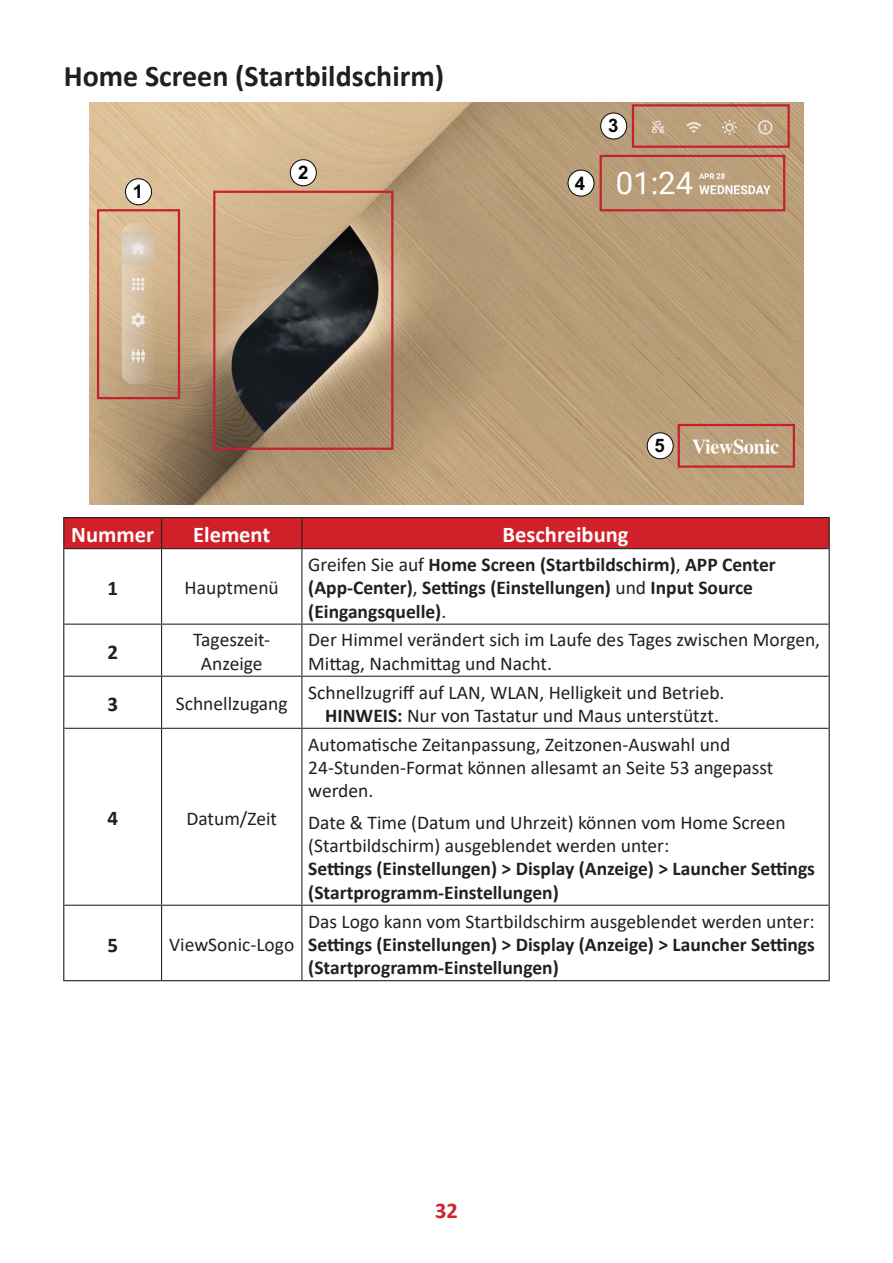
<style>
.page{position:relative;width:893px;height:1263px;background:#fff}
.page>*{position:absolute;margin:0;border:0;box-sizing:border-box;transform-origin:0 0}
.t1{font:700 30px "Calibri";color:#231f20}
.t2{font:700 22.5px "Calibri";color:#fff}
.t3{font:700 22.5px "Calibri";color:#d1232a}
.t4{font:700 21px "Calibri";color:#231f20}
.t5{font:19.5px/23.4px "Calibri";color:#231f20}
.t6{font:700 19.5px/23.4px "Calibri";color:#231f20}
.t7{font:700 18.6px "Arial";color:#040503}
.s1{font-weight:400}
.s2{font-weight:700}
</style>
<div class="page">
<img style="left:89px;top:102px;width:714px;height:402px">
<svg style="left:96px;top:103px;width:700px;height:366px;background:#b39877"></svg>
<div style="left:126px;top:179px;width:26px;height:26px;background:#fff;border-radius:50%"></div>
<div style="left:125px;top:179px;width:27px;height:26px;border:1px solid #040503;border-radius:50%"></div>
<div style="left:290px;top:160px;width:26px;height:26px;background:#fff;border-radius:50%"></div>
<div style="left:290px;top:160px;width:26px;height:26px;border:1px solid #040503;border-radius:50%"></div>
<div style="left:601px;top:113px;width:26px;height:26px;background:#fff;border-radius:50%"></div>
<div style="left:600px;top:113px;width:27px;height:26px;border:1px solid #040503;border-radius:50%"></div>
<div style="left:568px;top:170px;width:26px;height:26px;background:#fff;border-radius:50%"></div>
<div style="left:568px;top:170px;width:26px;height:26px;border:1px solid #040503;border-radius:50%"></div>
<div style="left:647px;top:433px;width:26px;height:26px;background:#fff;border-radius:50%"></div>
<div style="left:647px;top:433px;width:26px;height:26px;border:1px solid #040503;border-radius:50%"></div>
<div style="left:64px;top:518px;width:765px;height:30px;background:#d02029"></div>
<hr style="left:63px;top:517px;width:99px;height:1px;background:#231f20">
<hr style="left:63px;top:518px;width:1px;height:31px;background:#231f20">
<hr style="left:162px;top:517px;width:140px;height:1px;background:#231f20">
<hr style="left:302px;top:517px;width:528px;height:1px;background:#231f20">
<hr style="left:829px;top:518px;width:1px;height:31px;background:#231f20">
<hr style="left:63px;top:549px;width:1px;height:75px;background:#231f20">
<hr style="left:829px;top:549px;width:1px;height:75px;background:#231f20">
<hr style="left:63px;top:624px;width:1px;height:52px;background:#231f20">
<hr style="left:829px;top:624px;width:1px;height:52px;background:#231f20">
<hr style="left:63px;top:676px;width:1px;height:52px;background:#231f20">
<hr style="left:829px;top:676px;width:1px;height:52px;background:#231f20">
<hr style="left:63px;top:728px;width:1px;height:177px;background:#231f20">
<hr style="left:829px;top:728px;width:1px;height:177px;background:#231f20">
<hr style="left:63px;top:905px;width:1px;height:75px;background:#231f20">
<hr style="left:829px;top:905px;width:1px;height:75px;background:#231f20">
<hr style="left:63px;top:980px;width:99px;height:1px;background:#231f20">
<hr style="left:162px;top:980px;width:140px;height:1px;background:#231f20">
<hr style="left:302px;top:980px;width:528px;height:1px;background:#231f20">
<hr style="left:161px;top:518px;width:1px;height:30px;background:#231f20">
<hr style="left:301px;top:518px;width:1px;height:30px;background:#231f20">
<hr style="left:64px;top:548px;width:98px;height:1px;background:#231f20">
<hr style="left:162px;top:548px;width:140px;height:1px;background:#231f20">
<hr style="left:161px;top:549px;width:1px;height:75px;background:#231f20">
<hr style="left:302px;top:548px;width:527px;height:1px;background:#231f20">
<hr style="left:301px;top:549px;width:1px;height:75px;background:#231f20">
<hr style="left:64px;top:624px;width:98px;height:1px;background:#231f20">
<hr style="left:162px;top:624px;width:140px;height:1px;background:#231f20">
<hr style="left:161px;top:625px;width:1px;height:51px;background:#231f20">
<hr style="left:302px;top:624px;width:527px;height:1px;background:#231f20">
<hr style="left:301px;top:625px;width:1px;height:51px;background:#231f20">
<hr style="left:64px;top:676px;width:98px;height:1px;background:#231f20">
<hr style="left:162px;top:676px;width:140px;height:1px;background:#231f20">
<hr style="left:161px;top:677px;width:1px;height:51px;background:#231f20">
<hr style="left:302px;top:676px;width:527px;height:1px;background:#231f20">
<hr style="left:301px;top:677px;width:1px;height:51px;background:#231f20">
<hr style="left:64px;top:728px;width:98px;height:1px;background:#231f20">
<hr style="left:162px;top:728px;width:140px;height:1px;background:#231f20">
<hr style="left:161px;top:729px;width:1px;height:176px;background:#231f20">
<hr style="left:302px;top:728px;width:527px;height:1px;background:#231f20">
<hr style="left:301px;top:729px;width:1px;height:176px;background:#231f20">
<hr style="left:64px;top:905px;width:98px;height:1px;background:#231f20">
<hr style="left:162px;top:905px;width:140px;height:1px;background:#231f20">
<hr style="left:161px;top:906px;width:1px;height:74px;background:#231f20">
<hr style="left:302px;top:905px;width:527px;height:1px;background:#231f20">
<hr style="left:301px;top:906px;width:1px;height:74px;background:#231f20">
<h1 class="t1" style="left:64px;top:55px;width:382px">Home Screen (Startbildschirm)</h1>
<p class="t7" style="left:133px;top:179px;width:12px">1</p>
<p class="t7" style="left:298px;top:159px;width:12px">2</p>
<p class="t7" style="left:575px;top:170px;width:12px">4</p>
<p class="t7" style="left:608px;top:113px;width:12px">3</p>
<p class="t7" style="left:654px;top:433px;width:12px">5</p>
<p class="t2" style="left:71px;top:519px;width:84px">Nummer</p>
<p class="t2" style="left:193px;top:519px;width:79px">Element</p>
<p class="t2" style="left:503px;top:519px;width:127px">Beschreibung</p>
<p class="t4" style="left:107px;top:573px;width:12px">1</p>
<p class="t5" style="left:185px;top:576px;width:96px">Hauptmenü</p>
<p class="t6" style="left:308px;top:552px;width:469px"><span class="s1">Greifen Sie auf</span> Home Screen (Startbildschirm)<span class="s1">,</span> APP Center (App-Center)<span class="s1">,</span> Settings (Einstellungen) <span class="s1">und</span> Input Source (Eingangsquelle)<span class="s1">.</span></p>
<p class="t4" style="left:107px;top:637px;width:12px">2</p>
<p class="t5" style="left:193px;top:628px;width:78px;text-align:center">Tageszeit-<br>Anzeige</p>
<p class="t5" style="left:308px;top:628px;width:513px">Der Himmel verändert sich im Laufe des Tages zwischen Morgen,<br>Mittag, Nachmittag und Nacht.</p>
<p class="t4" style="left:107px;top:689px;width:12px">3</p>
<p class="t5" style="left:176px;top:691px;width:113px">Schnellzugang</p>
<p class="t5" style="left:308px;top:680px;width:418px;text-align:center">Schnellzugriff auf LAN, WLAN, Helligkeit und Betrieb.<br><span class="s2">HINWEIS:</span> Nur von Tastatur und Maus unterstützt.</p>
<p class="t4" style="left:107px;top:803px;width:12px">4</p>
<p class="t5" style="left:186px;top:806px;width:92px">Datum/Zeit</p>
<p class="t4" style="left:107px;top:930px;width:12px">5</p>
<p class="t5" style="left:169px;top:932px;width:127px">ViewSonic-Logo</p>
<p class="t5" style="left:308px;top:732px;width:467px">Automatische Zeitanpassung, Zeitzonen-Auswahl und<br>24-Stunden-Format können allesamt an Seite 53 angepasst werden.</p>
<p class="t5" style="left:308px;top:810px;width:479px">Date &amp; Time (Datum und Uhrzeit) können vom Home Screen (Startbildschirm) ausgeblendet werden unter:</p>
<p class="t6" style="left:308px;top:857px;width:508px">Settings (Einstellungen) &gt; Display (Anzeige) &gt; Launcher Settings (Startprogramm-Einstellungen)</p>
<p class="t5" style="left:308px;top:909px;width:508px">Das Logo kann vom Startbildschirm ausgeblendet werden unter:</p>
<p class="t6" style="left:308px;top:932px;width:508px">Settings (Einstellungen) &gt; Display (Anzeige) &gt; Launcher Settings (Startprogramm-Einstellungen)</p>
<p class="t3" style="left:435px;top:1194px;width:24px">32</p>
</div>
